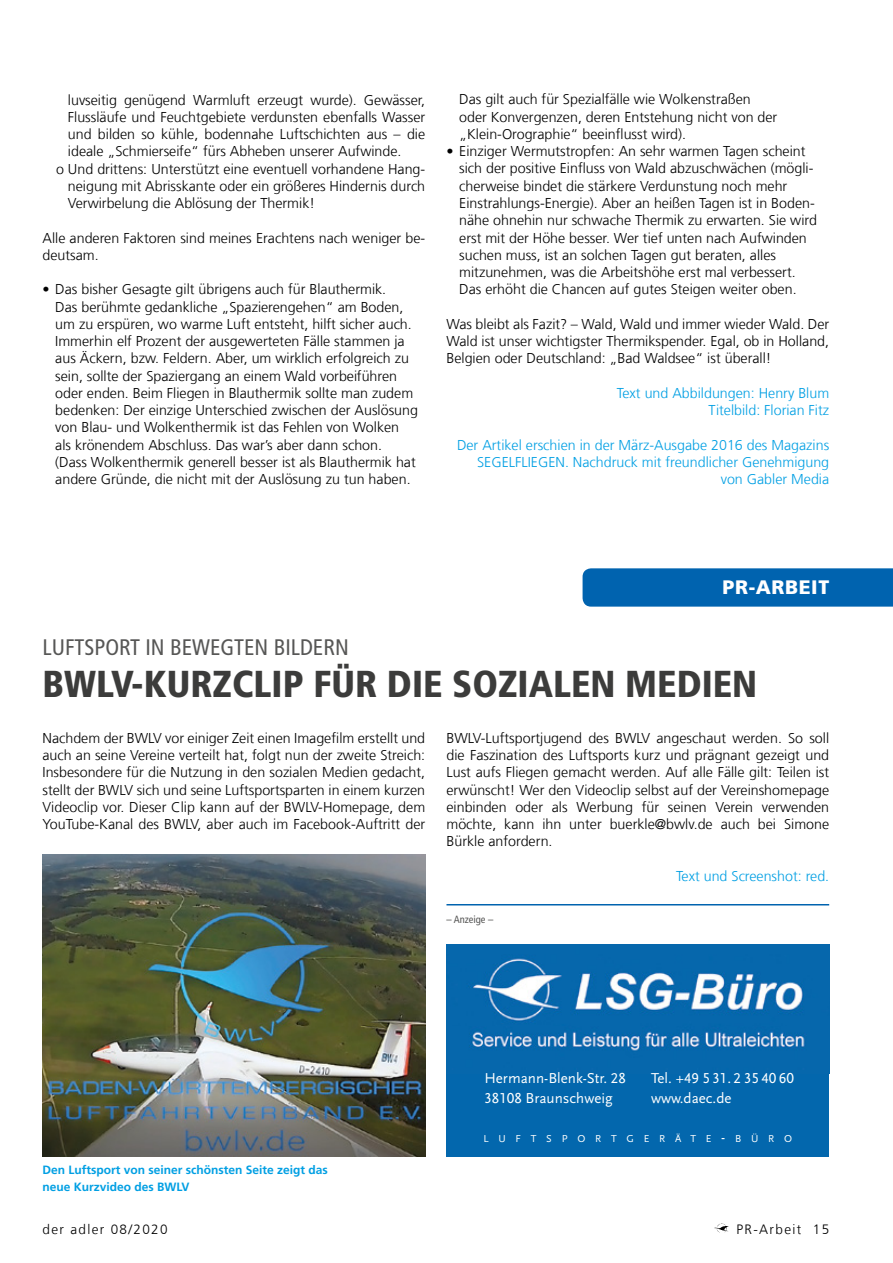
<style>
.page{position:relative;width:893px;height:1263px;background:#fff}
.page>*{position:absolute;margin:0;border:0;box-sizing:border-box;transform-origin:0 0}
.t1{font:900 condensed 37.5px "Frutiger LT Com";color:#3c3c3b}
.t2{font:condensed 22.5px "Frutiger LT Com";color:#575756}
.t3{font:900 19.5px "Frutiger LT Com";letter-spacing:.03em;color:#fff}
.t4{font:15px/20.5px "Scala Sans LF";color:#fff}
.t5{font:300 14.25px/17.2px "Frutiger LT Com";color:#000}
.t6{font:300 14.25px/17.2px "Frutiger LT Com";color:#009fe3;text-align:right}
.t7{font:300 13.5px "Frutiger LT Com";letter-spacing:.1em;color:#000}
.t8{font:700 12px/17.2px "Frutiger LT Com";color:#009fe3}
.t9{font:10.5px "Scala Sans LF";letter-spacing:.93em;color:#fff}
.t10{font:condensed 10.5px "Frutiger LT Com";color:#575756}
.s1{font-size:15px}
</style>
<div class="page">
<img style="left:714px;top:1223px;width:15px;height:10px">
<div style="left:583px;top:568px;width:310px;height:39px;background:#0063af"></div>
<img style="left:43px;top:855px;width:382px;height:302px">
<div style="left:446px;top:944px;width:383px;height:213px;background:#0367ad"></div>
<img style="left:473px;top:958px;width:330px;height:63px">
<img style="left:469px;top:1031px;width:337px;height:20px">
<hr style="left:446px;top:904px;width:383px;height:1px;background:#0063af">
<p class="t5" style="left:68px;top:91px;width:359px">luvseitig genügend Warmluft erzeugt wurde). Gewässer,</p>
<p class="t5" style="left:68px;top:108px;width:359px">Flussläufe und Feuchtgebiete verdunsten ebenfalls Wasser</p>
<p class="t5" style="left:68px;top:126px;width:359px">und bilden so kühle, bodennahe Luftschichten aus – die</p>
<p class="t5" style="left:68px;top:143px;width:335px">ideale „Schmierseife“ fürs Abheben unserer Aufwinde.</p>
<p class="t5" style="left:56px;top:160px;width:371px">o Und drittens: Unterstützt eine eventuell vorhandene Hang-</p>
<p class="t5" style="left:68px;top:177px;width:359px">neigung mit Abrisskante oder ein größeres Hindernis durch</p>
<p class="t5" style="left:68px;top:195px;width:249px">Verwirbelung die Ablösung der Thermik!</p>
<p class="t5" style="left:43px;top:229px;width:384px">Alle anderen Faktoren sind meines Erachtens nach weniger be&shy;deutsam.</p>
<p class="t5" style="left:55px;top:281px;width:364px;text-indent:-13px">• Das bisher Gesagte gilt übrigens auch für Blauthermik.<br>Das berühmte gedankliche „Spazierengehen“ am Boden, um zu erspüren, wo warme Luft entsteht, hilft sicher auch.<br>Immerhin elf Prozent der ausgewerteten Fälle stammen ja aus Äckern, bzw. Feldern. Aber, um wirklich erfolgreich zu sein, sollte der Spaziergang an einem Wald vorbeiführen oder enden. Beim Fliegen in Blauthermik sollte man zudem bedenken: Der einzige Unterschied zwischen der Auslösung von Blau- und Wolkenthermik ist das Fehlen von Wolken als krönendem Abschluss. Das war’s aber dann schon.<br>(Dass Wolkenthermik generell besser ist als Blauthermik hat andere Gründe, die nicht mit der Auslösung zu tun haben.</p>
<p class="t5" style="left:459px;top:91px;width:320px">Das gilt auch für Spezialfälle wie Wolkenstraßen oder Konvergenzen, deren Entstehung nicht von der „Klein-Orographie“ beeinflusst wird).</p>
<p class="t5" style="left:459px;top:143px;width:359px;text-indent:-13px">• Einziger Wermutstropfen: An sehr warmen Tagen scheint sich der positive Einfluss von Wald abzuschwächen (mögli&shy;cherweise bindet die stärkere Verdunstung noch mehr Einstrahlungs-Energie). Aber an heißen Tagen ist in Boden&shy;nähe ohnehin nur schwache Thermik zu erwarten. Sie wird erst mit der Höhe besser. Wer tief unten nach Aufwinden suchen muss, ist an solchen Tagen gut beraten, alles mitzunehmen, was die Arbeitshöhe erst mal verbessert.<br>Das erhöht die Chancen auf gutes Steigen weiter oben.</p>
<p class="t5" style="left:446px;top:315px;width:384px;text-align:justify">Was bleibt als Fazit? – Wald, Wald und immer wieder Wald. Der Wald ist unser wichtigster Thermikspender. Egal, ob in Holland, Belgien oder Deutschland: „Bad Waldsee“ ist überall!</p>
<p class="t6" style="left:617px;top:384px;width:214px">Text und Abbildungen: Henry Blum<br>Titelbild: Florian Fitz</p>
<p class="t6" style="left:457px;top:436px;width:374px">Der Artikel erschien in der März-Ausgabe 2016 des Magazins<br>SEGELFLIEGEN. Nachdruck mit freundlicher Genehmigung von Gabler Media</p>
<h3 class="t3" style="left:723px;top:576px;width:108px">PR-ARBEIT</h3>
<h2 class="t2" style="left:43px;top:634px;width:308px">LUFTSPORT IN BEWEGTEN BILDERN</h2>
<h1 class="t1" style="left:43px;top:661px;width:716px">BWLV-KURZCLIP FÜR DIE SOZIALEN MEDIEN</h1>
<p class="t5" style="left:43px;top:729px;width:384px;text-align:justify">Nachdem der BWLV vor einiger Zeit einen Imagefilm erstellt und auch an seine Vereine verteilt hat, folgt nun der zweite Streich:<br>Insbesondere für die Nutzung in den sozialen Medien gedacht, stellt der BWLV sich und seine Luftsportsparten in einem kurzen Videoclip vor. Dieser Clip kann auf der BWLV-Homepage, dem YouTube-Kanal des BWLV, aber auch im Facebook-Auftritt der</p>
<p class="t5" style="left:446px;top:729px;width:384px;text-align:justify">BWLV-Luftsportjugend des BWLV angeschaut werden. So soll die Faszination des Luftsports kurz und prägnant gezeigt und Lust aufs Fliegen gemacht werden. Auf alle Fälle gilt: Teilen ist erwünscht! Wer den Videoclip selbst auf der Vereinshomepage einbinden oder als Werbung für seinen Verein verwenden möchte, kann ihn unter buerkle@bwlv.de auch bei Simone Bürkle anfordern.</p>
<p class="t6" style="left:676px;top:867px;width:155px">Text und Screenshot: red.</p>
<p class="t10" style="left:446px;top:913px;width:48px">– Anzeige –</p>
<p class="t8" style="left:43px;top:1161px;width:287px">Den Luftsport von seiner schönsten Seite zeigt das neue Kurzvideo des BWLV</p>
<p class="t4" style="left:484px;top:1068px;width:143px">Hermann-Blenk-Str. 28<br>38108 Braunschweig</p>
<p class="t9" style="left:483px;top:1133px;width:310px">LUFTSPORTGERÄTE<span class="s1">-</span>BÜRO</p>
<p class="t4" style="left:651px;top:1068px;width:144px">Tel. +49 5 31. 2 35 40 60 www.daec.de</p>
<p class="t7" style="left:43px;top:1221px;width:127px">der adler 08/2020</p>
<p class="t7" style="left:736px;top:1221px;width:94px">PR-Arbeit 15</p>
</div>
